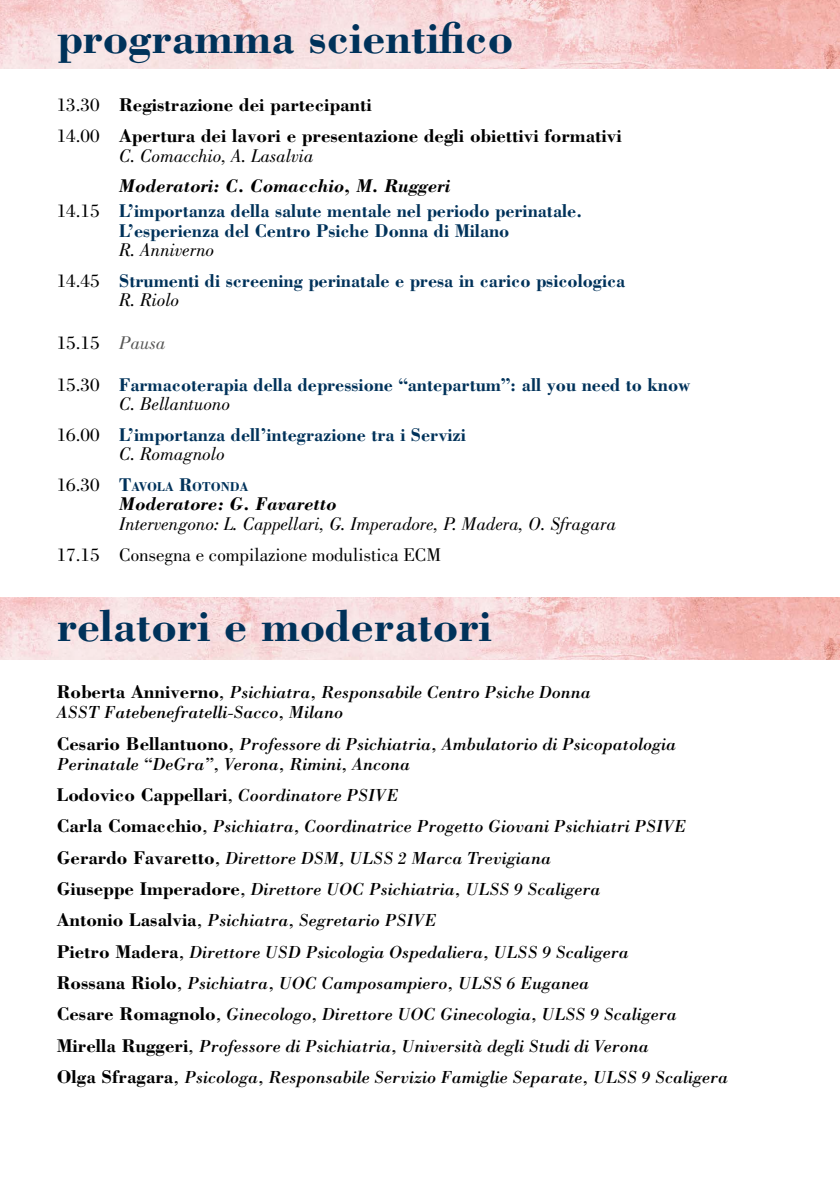
<style>
.page{position:relative;width:840px;height:1191px;background:#fff}
.page>*{position:absolute;margin:0;border:0;box-sizing:border-box;transform-origin:0 0}
.t1{font:700 46px "Bodoni";color:#00325a}
.t2{font:700 19px/19.4px "Bodoni";color:#00325a;scale:.96 1}
.t3{font:700 19px/30.8px "Bodoni";color:#000}
.t4{font:italic 19px "Bodoni";color:#000}
.t5{font:19px "Bodoni";color:#000}
.t6{font:italic 700 19px "Bodoni";color:#000}
.t7{font:italic 18px/31.4px "Bodoni";color:#000}
.t8{font:700 13.4px "Bodoni";color:#00325a;scale:.96 1}
.s1{font-weight:400}
.s2{font-style:italic;color:#000}
.s3{font-weight:400;color:#000}
.s4{font-weight:400;font-style:italic;color:#000}
.s5{font-style:italic;color:#575756}
.s6{font-weight:400;font-size:19px;color:#000}
.s7{font-size:19px}
.s8{font-weight:700;font-style:normal;font-size:19px}
.s9{font-weight:400;font-style:italic;font-size:18px}
</style>
<div class="page">
<img style="left:0;top:0;width:839px;height:68px">
<img style="left:0;top:597px;width:839px;height:62px">
<h1 class="t1" style="left:57px;top:10px;width:458px">programma scientifico</h1>
<p class="t3" style="left:57px;top:89px;width:566px"><span class="s1">13.30</span> Registrazione dei partecipanti<br><span class="s1">14.00</span> Apertura dei lavori e presentazione degli obiettivi formativi</p>
<p class="t4" style="left:119px;top:145px;width:196px">C. Comacchio, A. Lasalvia</p>
<p class="t2" style="left:57px;top:173px;width:549px;line-height:25px;text-indent:62px"><span class="s2">Moderatori: C. Comacchio, M. Ruggeri<br></span><span class="s3">14.15</span> L’importanza della salute mentale nel periodo perinatale.</p>
<p class="t2" style="left:119px;top:220px;width:408px">L’esperienza del Centro Psiche Donna di Milano</p>
<p class="t2" style="left:57px;top:234px;width:593px;line-height:30.8px;text-indent:62px"><span class="s4">R. Anniverno<br></span><span class="s3">14.45</span> Strumenti di screening perinatale e presa in carico psicologica</p>
<p class="t4" style="left:119px;top:289px;width:62px">R. Riolo</p>
<p class="t5" style="left:57px;top:332px;width:110px">15.15 <span class="s5">Pausa</span></p>
<p class="t2" style="left:119px;top:374px;width:596px;text-indent:-62px"><span class="s3">15.30</span> Farmacoterapia della depressione “antepartum”: all you need to know<br><span class="s4">C. Bellantuono</span></p>
<p class="t2" style="left:119px;top:424px;width:362px;text-indent:-62px"><span class="s3">16.00</span> L’importanza dell’integrazione tra i Servizi<br><span class="s4">C. Romagnolo</span></p>
<p class="t8" style="left:57px;top:478px;width:201px"><span class="s6">16.30</span> <span class="s7">T</span>AVOLA <span class="s7">R</span>OTONDA</p>
<p class="t6" style="left:119px;top:492px;width:219px">Moderatore: G. Favaretto</p>
<p class="t4" style="left:119px;top:513px;width:498px">Intervengono: L. Cappellari, G. Imperadore, P. Madera, O. Sfragara</p>
<p class="t5" style="left:57px;top:543px;width:386px">17.15 Consegna e compilazione modulistica ECM</p>
<h1 class="t1" style="left:57px;top:596px;width:436px">relatori e moderatori</h1>
<p class="t7" style="left:57px;top:682px;width:535px;line-height:20px"><span class="s8">Roberta Anniverno</span>, Psichiatra, Responsabile Centro Psiche Donna<br>ASST Fatebenefratelli-Sacco, Milano</p>
<p class="t7" style="left:57px;top:733px;width:620px;line-height:20px"><span class="s8">Cesario Bellantuono</span>, Professore di Psichiatria, Ambulatorio di Psicopatologia<br>Perinatale “DeGra”, Verona, Rimini, Ancona</p>
<p class="t3" style="left:57px;top:779px;width:343px">Lodovico Cappellari<span class="s9">, Coordinatore PSIVE</span></p>
<p class="t7" style="left:57px;top:810px;width:672px"><span class="s8">Carla Comacchio</span>, Psichiatra, Coordinatrice Progetto Giovani Psichiatri PSIVE <span class="s8">Gerardo Favaretto</span>, Direttore DSM, ULSS 2 Marca Trevigiana<br><span class="s8">Giuseppe Imperadore</span>, Direttore UOC Psichiatria, ULSS 9 Scaligera<br><span class="s8">Antonio Lasalvia</span>, Psichiatra, Segretario PSIVE<br><span class="s8">Pietro Madera</span>, Direttore USD Psicologia Ospedaliera, ULSS 9 Scaligera<br><span class="s8">Rossana Riolo</span>, Psichiatra, UOC Camposampiero, ULSS 6 Euganea<br><span class="s8">Cesare Romagnolo</span>, Ginecologo, Direttore UOC Ginecologia, ULSS 9 Scaligera <span class="s8">Mirella Ruggeri</span>, Professore di Psichiatria, Università degli Studi di Verona<br><span class="s8">Olga Sfragara</span>, Psicologa, Responsabile Servizio Famiglie Separate, ULSS 9 Scaligera</p>
</div>
